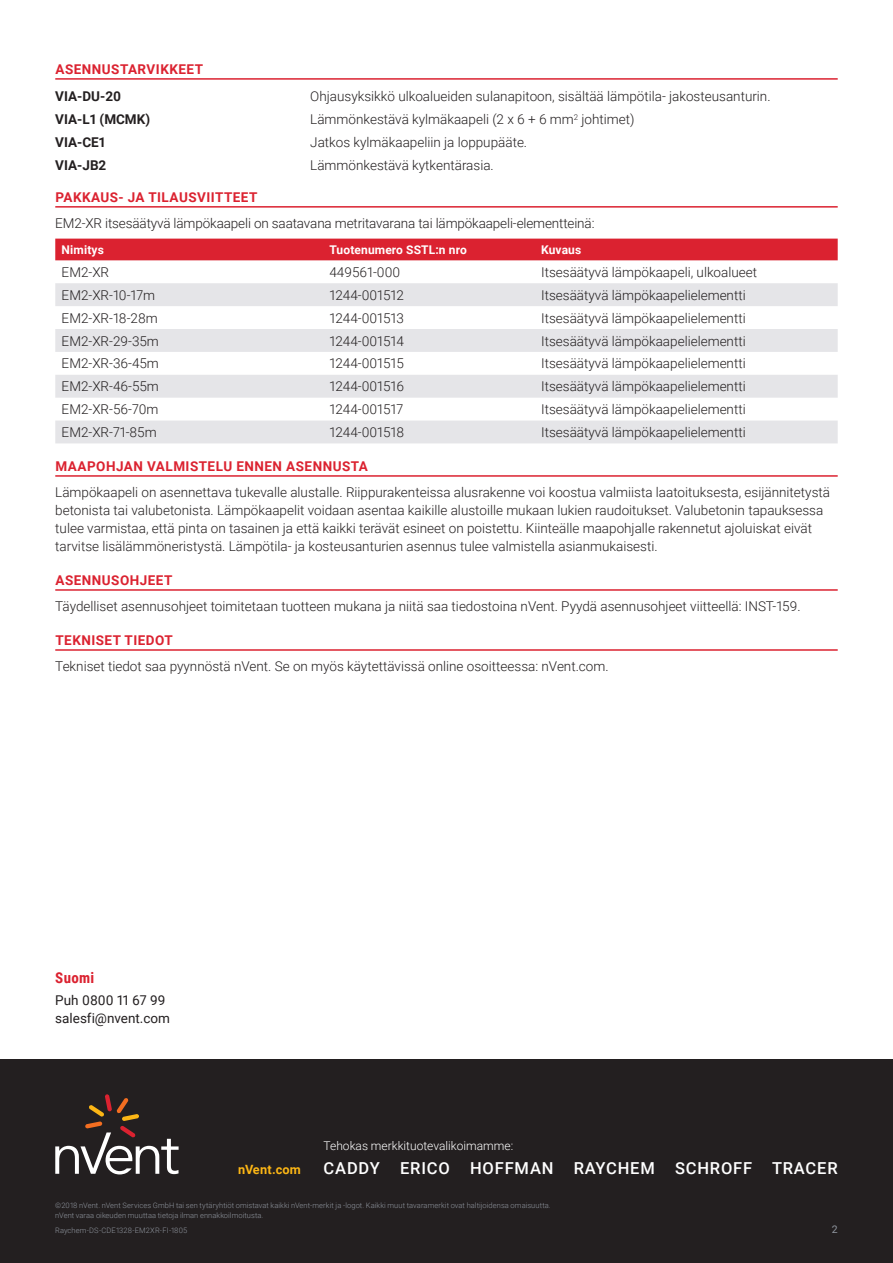
<style>
.page{position:relative;width:893px;height:1263px;background:#fff}
.page>*{position:absolute;margin:0;border:0;box-sizing:border-box;transform-origin:0 0}
.t1{font:500 16.5px "Roboto";letter-spacing:.05em;color:#fff}
.t2{font:700 15px "Roboto Condensed";letter-spacing:.02em;color:#db2230}
.t3{font:300 13.5px/18px "Roboto";color:#231f20}
.t4{font:700 13.5px "Roboto";letter-spacing:.035em;color:#db2230}
.t5{font:700 13.5px "Roboto";color:#231f20}
.t6{font:13.5px/18px "Roboto";color:#231f20}
.t7{font:700 12.75px "Roboto";letter-spacing:.015em;color:#fcb615}
.t8{font:700 12px "Roboto";letter-spacing:.01em;color:#fff}
.t9{font:300 12px "Roboto";color:#fff}
.t10{font:10.5px "Roboto";color:#8f959e}
.t11{font:300 7.5px/10.5px "Roboto";letter-spacing:.01em;color:#8f959e}
</style>
<div class="page">
<div style="left:0;top:1059px;width:893px;height:204px;background:#231f20"></div>
<svg style="left:55px;top:1094px;width:124px;height:80px"></svg>
<hr style="left:55px;top:206px;width:783px;height:2px;background:#db2230">
<hr style="left:55px;top:475px;width:783px;height:2px;background:#db2230">
<hr style="left:55px;top:589px;width:783px;height:2px;background:#db2230">
<hr style="left:55px;top:649px;width:783px;height:2px;background:#db2230">
<hr style="left:55px;top:78px;width:783px;height:2px;background:#db2230">
<div style="left:55px;top:239px;width:783px;height:21px;background:#db2230"></div>
<svg style="left:55px;top:283px;width:783px;height:160px;fill:#e5e5e8"></svg>
<p class="t4" style="left:56px;top:60px;width:149px">ASENNUSTARVIKKEET</p>
<p class="t5" style="left:55px;top:87px;width:67px">VIA-DU-20</p>
<p class="t3" style="left:310px;top:87px;width:462px">Ohjausyksikkö ulkoalueiden sulanapitoon, sisältää lämpötila- jakosteusanturin.</p>
<p class="t5" style="left:55px;top:110px;width:96px">VIA-L1 (MCMK)</p>
<p class="t3" style="left:310px;top:110px;width:326px">Lämmönkestävä kylmäkaapeli (2 x 6 + 6 mm<sup>2</sup> johtimet)</p>
<p class="t5" style="left:55px;top:133px;width:52px">VIA-CE1</p>
<p class="t3" style="left:310px;top:133px;width:218px">Jatkos kylmäkaapeliin ja loppupääte.</p>
<p class="t5" style="left:55px;top:156px;width:53px">VIA-JB2</p>
<p class="t3" style="left:310px;top:156px;width:185px">Lämmönkestävä kytkentärasia.</p>
<p class="t4" style="left:56px;top:188px;width:203px">PAKKAUS- JA TILAUSVIITTEET</p>
<p class="t3" style="left:55px;top:214px;width:541px">EM2-XR itsesäätyvä lämpökaapeli on saatavana metritavarana tai lämpökaapeli-elementteinä:</p>
<p class="t8" style="left:62px;top:241px;width:44px">Nimitys</p>
<p class="t8" style="left:329px;top:241px;width:139px">Tuotenumero SSTL:n nro</p>
<p class="t8" style="left:541px;top:241px;width:42px">Kuvaus</p>
<p class="t3" style="left:62px;top:263px;width:49px">EM2-XR</p>
<p class="t3" style="left:329px;top:263px;width:72px">449561-000</p>
<p class="t3" style="left:541px;top:263px;width:217px">Itsesäätyvä lämpökaapeli, ulkoalueet</p>
<p class="t3" style="left:62px;top:285px;width:95px">EM2-XR-10-17m</p>
<p class="t3" style="left:329px;top:285px;width:76px">1244-001512</p>
<p class="t3" style="left:541px;top:285px;width:206px">Itsesäätyvä lämpökaapelielementti</p>
<p class="t3" style="left:62px;top:308px;width:98px">EM2-XR-18-28m</p>
<p class="t3" style="left:329px;top:308px;width:76px">1244-001513</p>
<p class="t3" style="left:541px;top:308px;width:206px">Itsesäätyvä lämpökaapelielementti</p>
<p class="t3" style="left:62px;top:331px;width:99px">EM2-XR-29-35m</p>
<p class="t3" style="left:329px;top:331px;width:76px">1244-001514</p>
<p class="t3" style="left:541px;top:331px;width:206px">Itsesäätyvä lämpökaapelielementti</p>
<p class="t3" style="left:62px;top:354px;width:99px">EM2-XR-36-45m</p>
<p class="t3" style="left:329px;top:354px;width:76px">1244-001515</p>
<p class="t3" style="left:541px;top:354px;width:206px">Itsesäätyvä lämpökaapelielementti</p>
<p class="t3" style="left:62px;top:377px;width:99px">EM2-XR-46-55m</p>
<p class="t3" style="left:329px;top:377px;width:76px">1244-001516</p>
<p class="t3" style="left:541px;top:377px;width:206px">Itsesäätyvä lämpökaapelielementti</p>
<p class="t3" style="left:62px;top:400px;width:98px">EM2-XR-56-70m</p>
<p class="t3" style="left:329px;top:400px;width:75px">1244-001517</p>
<p class="t3" style="left:541px;top:400px;width:206px">Itsesäätyvä lämpökaapelielementti</p>
<p class="t3" style="left:62px;top:423px;width:97px">EM2-XR-71-85m</p>
<p class="t3" style="left:329px;top:423px;width:76px">1244-001518</p>
<p class="t3" style="left:541px;top:423px;width:206px">Itsesäätyvä lämpökaapelielementti</p>
<p class="t4" style="left:56px;top:457px;width:314px">MAAPOHJAN VALMISTELU ENNEN ASENNUSTA</p>
<p class="t3" style="left:55px;top:483px;width:776px">Lämpökaapeli on asennettava tukevalle alustalle. Riippurakenteissa alusrakenne voi koostua valmiista laatoituksesta, esijännitetystä betonista tai valubetonista. Lämpökaapelit voidaan asentaa kaikille alustoille mukaan lukien raudoitukset. Valubetonin tapauksessa tulee varmistaa, että pinta on tasainen ja että kaikki terävät esineet on poistettu. Kiinteälle maapohjalle rakennetut ajoluiskat eivät tarvitse lisälämmöneristystä. Lämpötila- ja kosteusanturien asennus tulee valmistella asianmukaisesti.</p>
<p class="t4" style="left:56px;top:571px;width:119px">ASENNUSOHJEET</p>
<p class="t3" style="left:55px;top:597px;width:747px">Täydelliset asennusohjeet toimitetaan tuotteen mukana ja niitä saa tiedostoina nVent. Pyydä asennusohjeet viitteellä: INST-159.</p>
<p class="t4" style="left:55px;top:631px;width:119px">TEKNISET TIEDOT</p>
<p class="t3" style="left:55px;top:657px;width:555px">Tekniset tiedot saa pyynnöstä nVent. Se on myös käytettävissä online osoitteessa: nVent.com.</p>
<p class="t2" style="left:55px;top:967px;width:41px">Suomi</p>
<p class="t6" style="left:55px;top:991px;width:116px">Puh 0800 11 67 99 salesfi@nvent.com</p>
<p class="t7" style="left:238px;top:1160px;width:64px">nVent.com</p>
<p class="t9" style="left:324px;top:1137px;width:191px">Tehokas merkkituotevalikoimamme:</p>
<p class="t1" style="left:324px;top:1156px;width:516px">CADDY ERICO HOFFMAN RAYCHEM SCHROFF TRACER</p>
<p class="t11" style="left:55px;top:1200px;width:497px">©2018 nVent. nVent Services GmbH tai sen tytäryhtiöt omistavat kaikki nVent-merkit ja -logot. Kaikki muut tavaramerkit ovat haltijoidensa omaisuutta. nVent varaa oikeuden muuttaa tietoja ilman ennakkoilmoitusta.</p>
<p class="t11" style="left:55px;top:1225px;width:133px">Raychem-DS-CDE1328-EM2XR-FI-1805</p>
<p class="t10" style="left:832px;top:1222px;width:7px">2</p>
</div>
